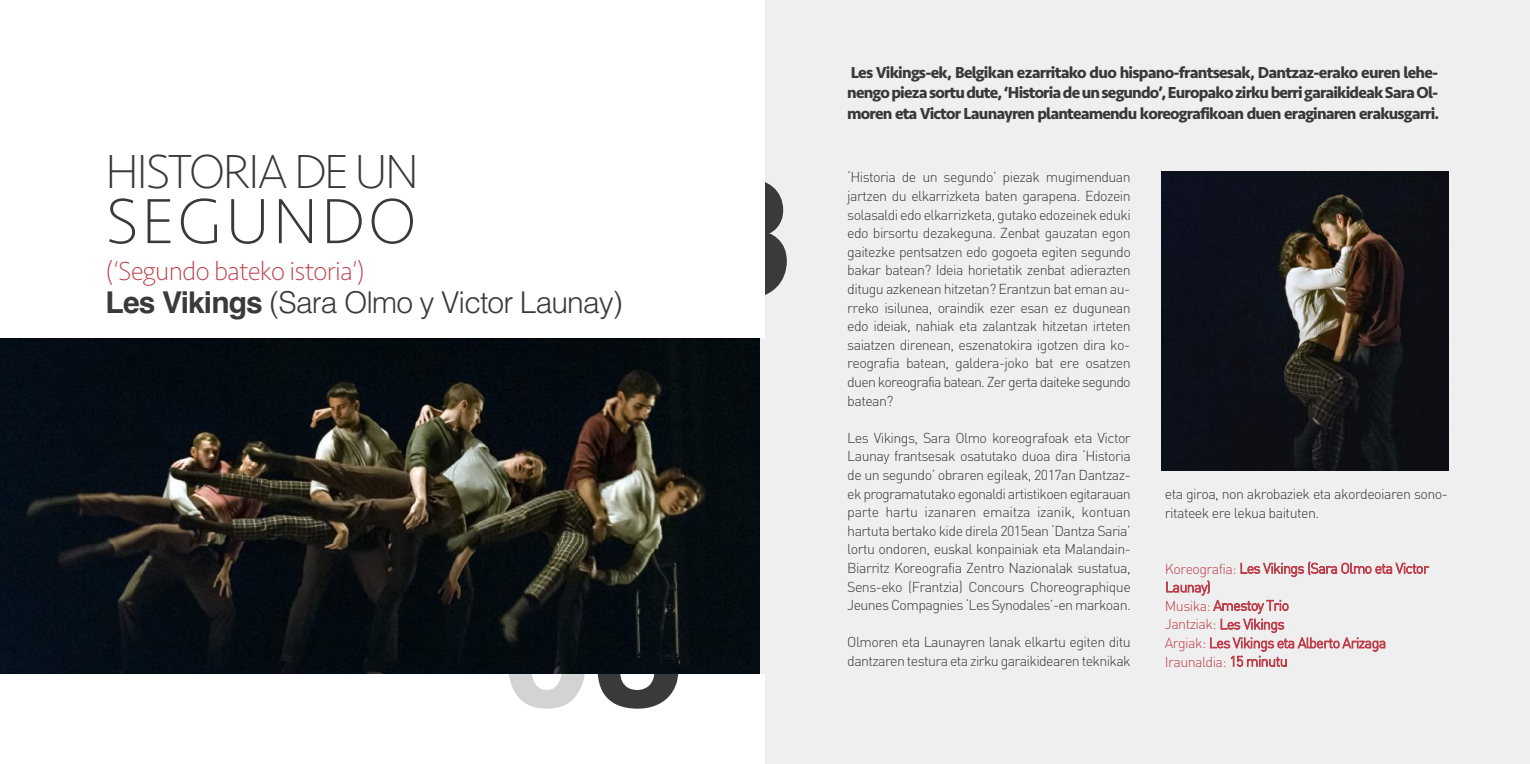
<style>
.page{position:relative;width:1530px;height:764px;background:#fff}
.page>*{position:absolute;margin:0;border:0;box-sizing:border-box;transform-origin:0 0}
.t1{font:700 165px "Helvetica";color:#d3d3d4}
.t2{font:700 165px "Helvetica";color:#3a3a3c}
.t3{font:200 66px "Seravek";letter-spacing:.05em;color:#39383a}
.t4{font:200 49.5px "Seravek";letter-spacing:-.05em;color:#39383a}
.t5{font:300 30px "Helvetica";letter-spacing:-.03em;color:#3a3a3c}
.t6{font:200 27px "Seravek";letter-spacing:-.025em;color:#be3f4b}
.t7{font:700 16.5px/20.1px "Seravek";letter-spacing:-.05em;color:#39383a;text-align:justify}
.t8{font:300 14.25px/18.6px "DIN";letter-spacing:-.045em;color:#39383a;text-align:justify}
.t9{font:300 14.25px/18.6px "DIN";letter-spacing:-.04em;color:#be3f4b}
.s1{font-weight:700}
.s2{color:#3a3a3c}
</style>
<div class="page">
<div style="left:765px;top:0;width:764px;height:764px;background:#efefef"></div>
<img style="left:0;top:338px;width:759px;height:336px">
<img style="left:1161px;top:172px;width:287px;height:299px">
<h3 class="t4" style="left:106px;top:142px;width:314px">HISTORIA DE UN</h3>
<h2 class="t3" style="left:106px;top:182px;width:312px">SEGUNDO</h2>
<h3 class="t6" style="left:106px;top:255px;width:261px">(‘Segundo bateko istoria’)</h3>
<h3 class="t5" style="left:106px;top:277px;width:519px"><span class="s1">Les Vikings</span> (Sara Olmo y Victor Launay)</h3>
<h1 class="t2" style="left:701px;top:142px;width:93px">3</h1>
<h1 class="t1" style="left:501px;top:552px;width:185px">0<span class="s2">3</span></h1>
<p class="t7" style="left:847px;top:63px;width:593px">Les Vikings-ek, Belgikan ezarritako duo hispano-frantsesak, Dantzaz-erako euren lehe&shy;nengopiezasortudute,‘Historiadeunsegundo’,EuropakozirkuberrigaraikideakSaraOl&shy;moren eta Victor Launayren planteamendu koreografikoan duen eraginaren erakusgarri.</p>
<p class="t8" style="left:847px;top:168px;width:285px">‘Historia de un segundo’ piezak mugimenduan jartzen du elkarrizketa baten garapena. Edozein solasaldi edo elkarrizketa, gutako edozeinek eduki edo birsortu dezakeguna. Zenbat gauzatan egon gaitezke pentsatzen edo gogoeta egiten segundo bakar batean? Ideia horietatik zenbat adierazten ditugu azkenean hitzetan? Erantzun bat eman au&shy;rreko isilunea, oraindik ezer esan ez dugunean edo ideiak, nahiak eta zalantzak hitzetan irteten saiatzen direnean, eszenatokira igotzen dira ko&shy;reografia batean, galdera-joko bat ere osatzen duen koreografia batean. Zer gerta daiteke segundo batean?</p>
<p class="t8" style="left:847px;top:429px;width:285px">Les Vikings, Sara Olmo koreografoak eta Victor Launay frantsesak osatutako duoa dira ‘Historia de un segundo’ obraren egileak, 2017an Dantzaz&shy;ek programatutako egonaldi artistikoen egitarauan parte hartu izanaren emaitza izanik, kontuan hartuta bertako kide direla 2015ean ‘Dantza Saria’ lortu ondoren, euskal konpainiak eta Malandain-Biarritz Koreografia Zentro Nazionalak sustatua, Sens-eko (Frantzia) Concours Choreographique Jeunes Compagnies ‘Les Synodales’-en markoan.</p>
<p class="t8" style="left:847px;top:633px;width:285px">Olmoren eta Launayren lanak elkartu egiten ditu dantzaren testura eta zirku garaikidearen teknikak</p>
<p class="t8" style="left:1164px;top:485px;width:284px">eta giroa, non akrobaziek eta akordeoiaren sono&shy;ritateek ere lekua baituten.</p>
<p class="t9" style="left:1164px;top:559px;width:265px">Koreografia: Les Vikings (Sara Olmo eta Victor<br>Launay)<br>Musika: Amestoy Trio<br>Jantziak: Les Vikings<br>Argiak: Les Vikings eta Alberto Arizaga<br>Iraunaldia: 15 minutu</p>
</div>
